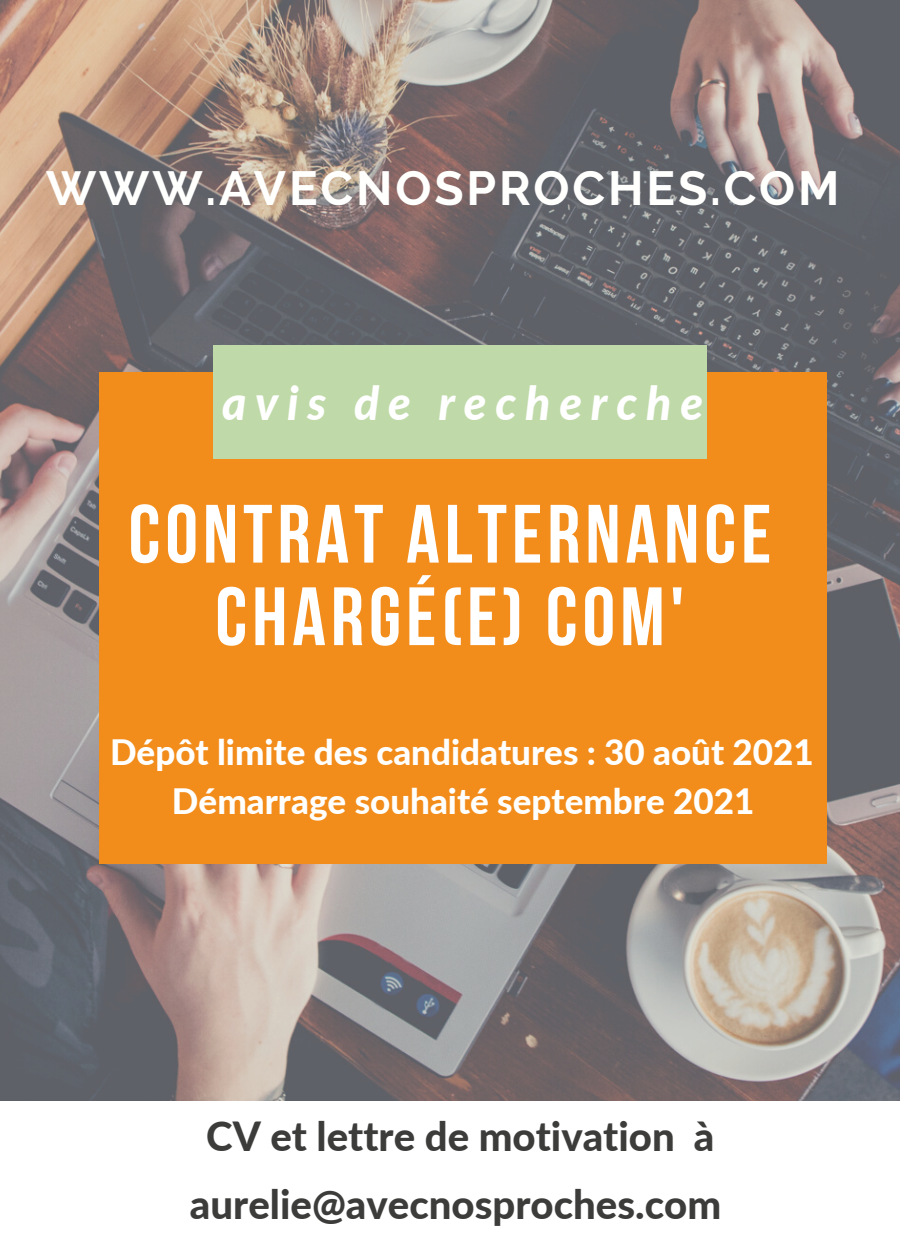
<style>
.page{position:relative;width:900px;height:1260px;background:#fff}
.page>*{position:absolute;margin:0;border:0;box-sizing:border-box;transform-origin:0 0}
.t1{font:700 82.5px "Bebas Neue";letter-spacing:.06em;color:#fff}
.t2{font:700 47.75px "Raleway";letter-spacing:.06em;color:#fffffe}
.t3{font:italic 800 46.5px "Lato";letter-spacing:.19em;color:#fff}
.t4{font:800 40.25px/67.5px "Lato";color:#3c3c3b;text-align:center}
.t5{font:800 35px "Lato";color:#fffffe}
</style>
<div class="page">
<img style="left:0;top:0;width:900px;height:1100px">
<div style="left:100px;top:372px;width:727px;height:492px;background:#f28c1b"></div>
<div style="left:214px;top:346px;width:493px;height:112px;background:#bfdaa8"></div>
<p class="t2" style="left:46px;top:160px;width:795px">WWW.AVECNOSPROCHES.COM</p>
<p class="t3" style="left:222px;top:374px;width:483px">avis de recherche</p>
<p class="t1" style="left:129px;top:501px;width:644px">CONTRAT ALTERNANCE</p>
<p class="t1" style="left:215px;top:583px;width:471px">CHARGÉ(E) COM'</p>
<p class="t5" style="left:110px;top:730px;width:705px">Dépôt limite des candidatures : 30 août 2021</p>
<p class="t5" style="left:172px;top:779px;width:584px">Démarrage souhaité septembre 2021</p>
<p class="t4" style="left:190px;top:1102px;width:533px">CV et lettre de motivation à aurelie@avecnosproches.com</p>
</div>
